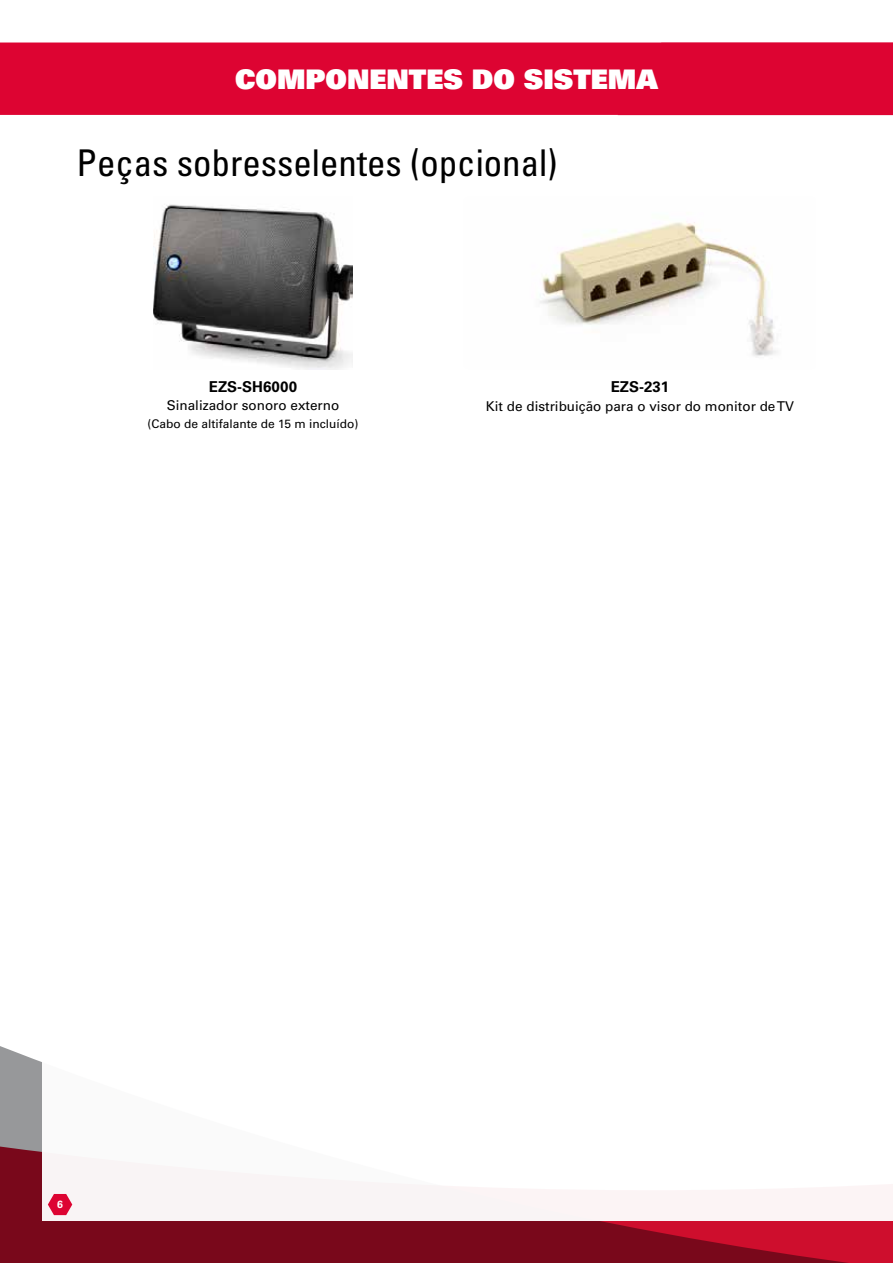
<style>
.page{position:relative;width:893px;height:1263px;background:#fff}
.page>*{position:absolute;margin:0;border:0;box-sizing:border-box;transform-origin:0 0}
.t1{font:condensed 36.9px "Univers LTCYR 57";color:#000}
.t2{font:27px "Univers LT Std X Black";color:#fff}
.t3{font:700 15px "Univers LT Std";color:#000}
.t4{font:13.5px "Univers LT Std";color:#000}
.t5{font:12px "Univers LT Std";color:#000}
.t6{font:700 10.5px "Univers LT Std";color:#fff}
</style>
<div class="page">
<svg style="left:0;top:1046px;width:893px;height:217px;background:#8d1c2f"></svg>
<div style="left:43px;top:938px;width:850px;height:282px;background:#fff"></div>
<svg style="left:48px;top:1194px;width:24px;height:21px"></svg>
<div style="left:0;top:43px;width:893px;height:72px;background:#dd0432"></div>
<img style="left:153px;top:204px;width:200px;height:165px">
<img style="left:540px;top:222px;width:237px;height:135px">
<h2 class="t2" style="left:235px;top:61px;width:424px">COMPONENTES DO SISTEMA</h2>
<h1 class="t1" style="left:77px;top:140px;width:482px">Peças sobresselentes (opcional)</h1>
<p class="t3" style="left:209px;top:378px;width:90px">EZS-SH6000</p>
<p class="t4" style="left:167px;top:397px;width:174px">Sinalizador sonoro externo</p>
<p class="t5" style="left:147px;top:416px;width:213px">(Cabo de altifalante de 15 m incluído)</p>
<p class="t3" style="left:611px;top:378px;width:60px">EZS-231</p>
<p class="t4" style="left:486px;top:398px;width:310px">Kit de distribuição para o visor do monitor de TV</p>
<p class="t6" style="left:57px;top:1198px;width:7px">6</p>
</div>
